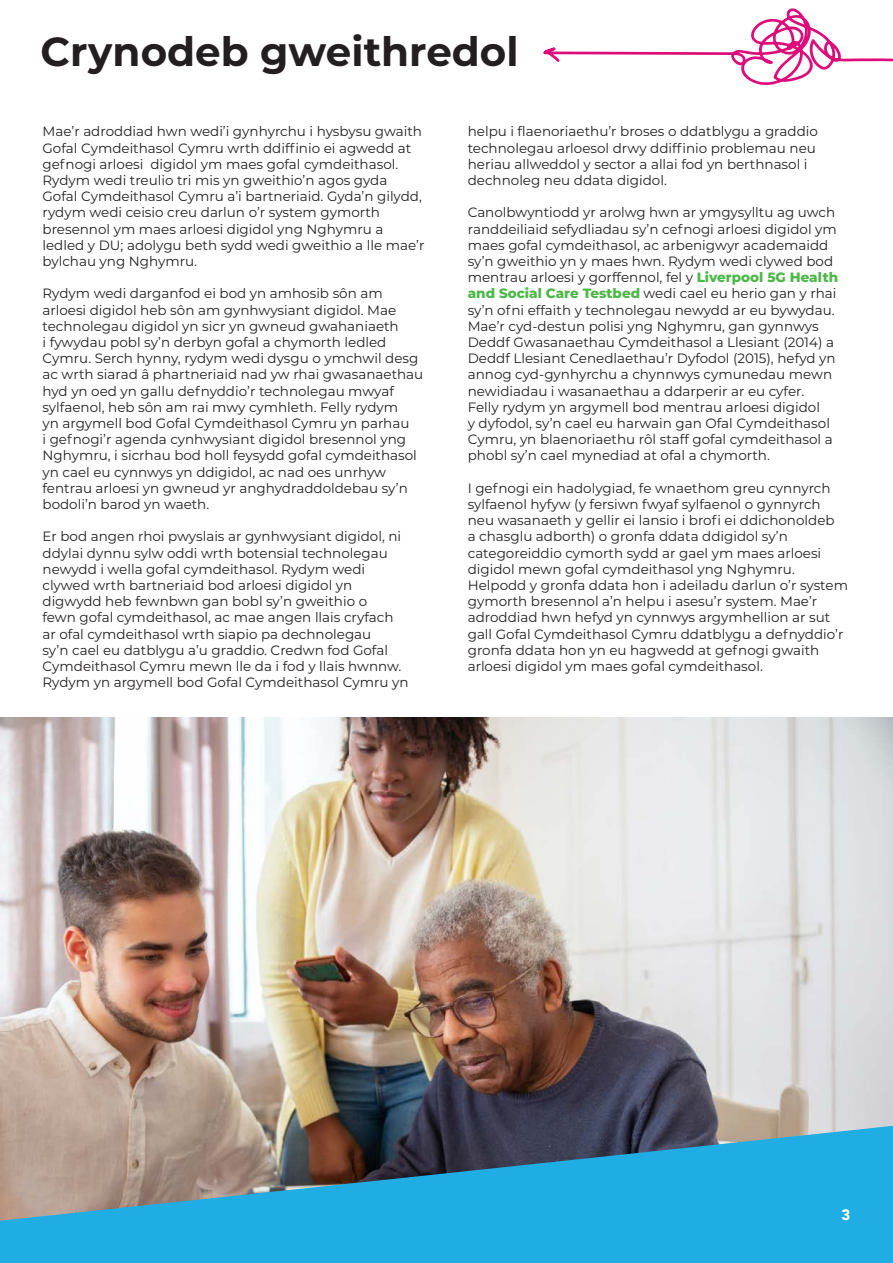
<style>
.page{position:relative;width:893px;height:1263px;background:#fff}
.page>*{position:absolute;margin:0;border:0;box-sizing:border-box;transform-origin:0 0}
.t1{font:700 40.5px "Montserrat";color:#231f20}
.t2{font:900 15px "Avenir";color:#fff}
.t3{font:13.5px/16.2px "Montserrat";color:#231f20}
.s1{font-weight:800;color:#4cb848}
</style>
<div class="page">
<img style="left:1px;top:718px;width:891px;height:408px">
<svg style="left:0;top:1126px;width:893px;height:137px;background:#3f97ba"></svg>
<svg style="left:543px;top:8px;width:350px;height:78px"></svg>
<p class="t1" style="left:40px;top:22px;width:480px">Crynodeb gweithredol</p>
<p class="t3" style="left:43px;top:123px;width:383px">Mae’r adroddiad hwn wedi’i gynhyrchu i hysbysu gwaith Gofal Cymdeithasol Cymru wrth ddiffinio ei agwedd at gefnogi arloesi digidol ym maes gofal cymdeithasol.<br>Rydym wedi treulio tri mis yn gweithio’n agos gyda Gofal Cymdeithasol Cymru a’i bartneriaid. Gyda’n gilydd, rydym wedi ceisio creu darlun o’r system gymorth bresennol ym maes arloesi digidol yng Nghymru a ledled y DU; adolygu beth sydd wedi gweithio a lle mae’r bylchau yng Nghymru.</p>
<p class="t3" style="left:43px;top:285px;width:382px">Rydym wedi darganfod ei bod yn amhosib sôn am arloesi digidol heb sôn am gynhwysiant digidol. Mae technolegau digidol yn sicr yn gwneud gwahaniaeth<br>i fywydau pobl sy’n derbyn gofal a chymorth ledled Cymru. Serch hynny, rydym wedi dysgu o ymchwil desg ac wrth siarad â phartneriaid nad yw rhai gwasanaethau hyd yn oed yn gallu defnyddio’r technolegau mwyaf sylfaenol, heb sôn am rai mwy cymhleth. Felly rydym<br>yn argymell bod Gofal Cymdeithasol Cymru yn parhau<br>i gefnogi’r agenda cynhwysiant digidol bresennol yng Nghymru, i sicrhau bod holl feysydd gofal cymdeithasol yn cael eu cynnwys yn ddigidol, ac nad oes unrhyw fentrau arloesi yn gwneud yr anghydraddoldebau sy’n bodoli’n barod yn waeth.</p>
<p class="t3" style="left:43px;top:528px;width:368px">Er bod angen rhoi pwyslais ar gynhwysiant digidol, ni ddylai dynnu sylw oddi wrth botensial technolegau newydd i wella gofal cymdeithasol. Rydym wedi clywed wrth bartneriaid bod arloesi digidol yn digwydd heb fewnbwn gan bobl sy’n gweithio o<br>fewn gofal cymdeithasol, ac mae angen llais cryfach ar ofal cymdeithasol wrth siapio pa dechnolegau<br>sy’n cael eu datblygu a’u graddio. Credwn fod Gofal Cymdeithasol Cymru mewn lle da i fod y llais hwnnw.<br>Rydym yn argymell bod Gofal Cymdeithasol Cymru yn</p>
<p class="t3" style="left:468px;top:123px;width:352px">helpu i flaenoriaethu’r broses o ddatblygu a graddio technolegau arloesol drwy ddiffinio problemau neu heriau allweddol y sector a allai fod yn berthnasol i dechnoleg neu ddata digidol.</p>
<p class="t3" style="left:468px;top:204px;width:372px">Canolbwyntiodd yr arolwg hwn ar ymgysylltu ag uwch randdeiliaid sefydliadau sy’n cefnogi arloesi digidol ym maes gofal cymdeithasol, ac arbenigwyr academaidd sy’n gweithio yn y maes hwn. Rydym wedi clywed bod mentrau arloesi y gorffennol, fel y <span class="s1">Liverpool 5G Health and Social Care Testbed</span> wedi cael eu herio gan y rhai sy’n ofni effaith y technolegau newydd ar eu bywydau.<br>Mae’r cyd-destun polisi yng Nghymru, gan gynnwys Deddf Gwasanaethau Cymdeithasol a Llesiant (2014) a Deddf Llesiant Cenedlaethau’r Dyfodol (2015), hefyd yn annog cyd-gynhyrchu a chynnwys cymunedau mewn newidiadau i wasanaethau a ddarperir ar eu cyfer.<br>Felly rydym yn argymell bod mentrau arloesi digidol<br>y dyfodol, sy’n cael eu harwain gan Ofal Cymdeithasol Cymru, yn blaenoriaethu rôl staff gofal cymdeithasol a phobl sy’n cael mynediad at ofal a chymorth.</p>
<p class="t3" style="left:468px;top:479px;width:382px">I gefnogi ein hadolygiad, fe wnaethom greu cynnyrch sylfaenol hyfyw (y fersiwn fwyaf sylfaenol o gynnyrch neu wasanaeth y gellir ei lansio i brofi ei ddichonoldeb<br>a chasglu adborth) o gronfa ddata ddigidol sy’n categoreiddio cymorth sydd ar gael ym maes arloesi digidol mewn gofal cymdeithasol yng Nghymru.<br>Helpodd y gronfa ddata hon i adeiladu darlun o’r system gymorth bresennol a’n helpu i asesu’r system. Mae’r adroddiad hwn hefyd yn cynnwys argymhellion ar sut gall Gofal Cymdeithasol Cymru ddatblygu a defnyddio’r gronfa ddata hon yn eu hagwedd at gefnogi gwaith arloesi digidol ym maes gofal cymdeithasol.</p>
<p class="t2" style="left:842px;top:1202px;width:10px">3</p>
</div>
